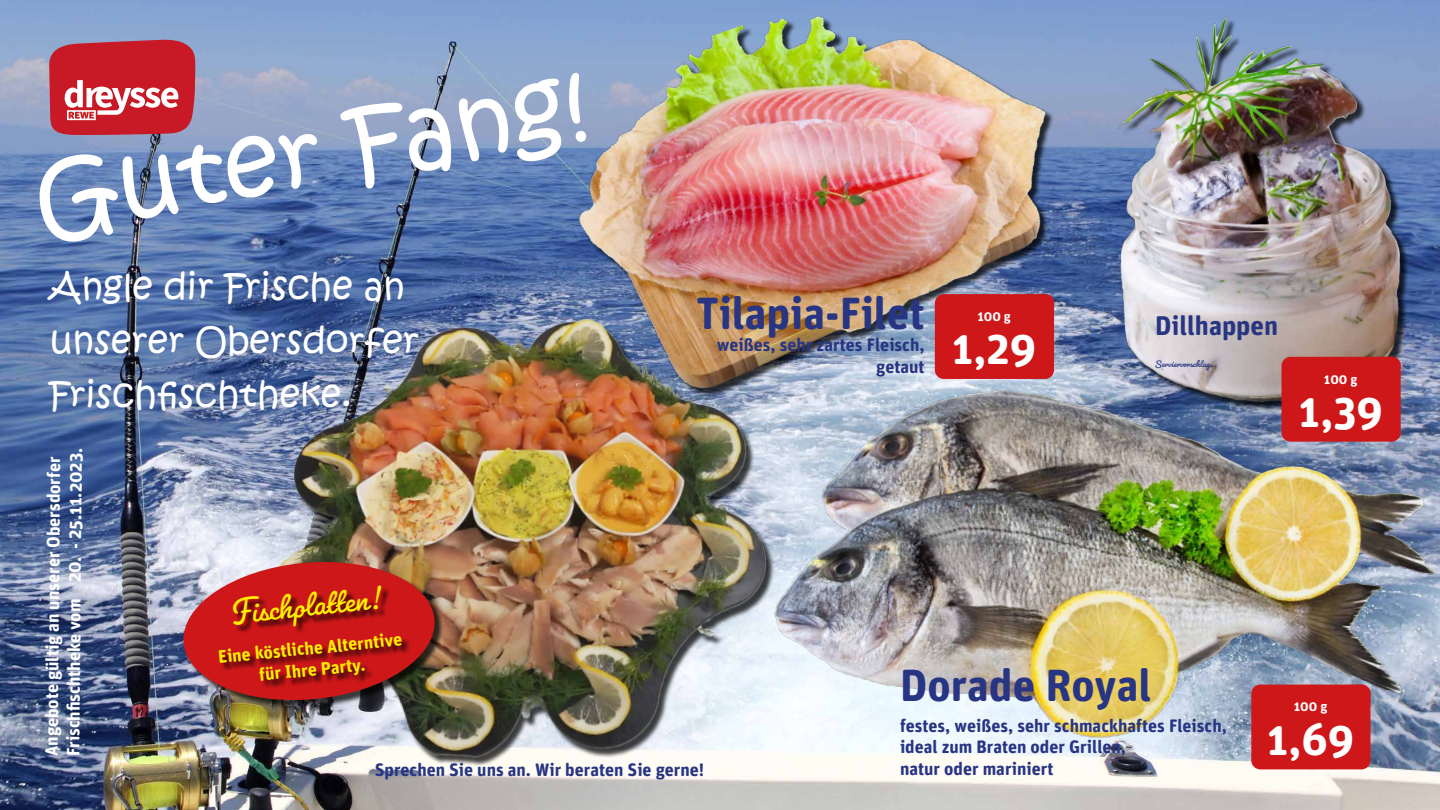
<style>
.page{position:relative;width:1440px;height:810px;background:#fff}
.page>*{position:absolute;margin:0;border:0;box-sizing:border-box;transform-origin:0 0}
.t1{font:97.5px "Kristen ITC";color:#fff}
.t2{font:700 45px "Unit Rounded OT";color:#283583}
.t3{font:700 45px "Unit Rounded OT";color:#fff}
.t4{font:36px/54px "Kristen ITC";letter-spacing:.005em;color:#fff}
.t5{font:36px "Pacifico";color:#ffed00}
.t6{font:700 27px "Unit Rounded OT";color:#283583}
.t7{font:700 18px/21.6px "Unit Rounded OT";color:#283583;text-align:right}
.t8{font:700 18px/21.5px "Unit Rounded OT";letter-spacing:-.01em;color:#fff}
.t9{font:700 18px/21.6px "Unit Rounded OT";color:#ffed00;text-align:center}
.t10{font:700 13.5px "Unit Rounded OT";color:#fff}
.t11{font:10.5px "Pacifico";color:#283583}
</style>
<div class="page">
<img style="left:0;top:0;width:1440px;height:810px">
<svg style="left:49px;top:40px;width:146px;height:95px"></svg>
<img style="left:240px;top:279px;width:480px;height:510px">
<div style="left:185px;top:563px;width:259px;height:146px;background:#000;opacity:.75"></div>
<img style="left:180px;top:556px;width:258px;height:150px">
<div style="left:220px;top:587px;width:191px;height:103px;background:#000;opacity:.75"></div>
<img style="left:484px;top:0;width:614px;height:454px">
<div style="left:934px;top:294px;width:126px;height:86px;background:#cd1719"></div>
<img style="left:1098px;top:0;width:342px;height:345px">
<img style="left:720px;top:345px;width:720px;height:451px">
<div style="left:1250px;top:685px;width:126px;height:86px;background:#000;opacity:.75"></div>
<h1 class="t1" style="left:26px;top:138px;width:560px;rotate:-10deg">Guter Fang!</h1>
<h3 class="t4" style="left:50px;top:260px;width:371px">Angle dir Frische an unserer Obersdorfer<br>Frischfischtheke.</h3>
<h2 class="t2" style="left:696px;top:286px;width:230px">Tilapia-Filet</h2>
<p class="t7" style="left:717px;top:334px;width:209px">weißes, sehr zartes Fleisch, getaut</p>
<p class="t10" style="left:977px;top:308px;width:35px">100 g</p>
<h2 class="t3" style="left:952px;top:321px;width:86px">1,29</h2>
<h3 class="t6" style="left:1155px;top:309px;width:125px">Dillhappen</h3>
<p class="t11" style="left:1155px;top:358px;width:56px">Serviervorschlag</p>
<p class="t10" style="left:1324px;top:371px;width:35px">100 g</p>
<h2 class="t3" style="left:1299px;top:384px;width:86px">1,39</h2>
<p class="t8" style="left:42px;top:756px;width:310px;rotate:-90deg">Angebote gültig an unserer Obersdorfer<br>Frischfischtheke vom 20. - 25.11.2023.</p>
<h3 class="t5" style="left:230px;top:591px;width:149px;rotate:-6deg">Fischplatten!</h3>
<p class="t9" style="left:217px;top:647px;width:186px;rotate:-6deg">Eine köstliche Alterntive für Ihre Party.</p>
<p class="t7" style="left:375px;top:759px;width:331px">Sprechen Sie uns an. Wir beraten Sie gerne!</p>
<h2 class="t2" style="left:900px;top:658px;width:253px">Dorade Royal</h2>
<p class="t7" style="left:900px;top:714px;width:328px;text-align:left">festes, weißes, sehr schmackhaftes Fleisch, ideal zum Braten oder Grillen,<br>natur oder mariniert</p>
<p class="t10" style="left:1294px;top:698px;width:35px">100 g</p>
<h2 class="t3" style="left:1267px;top:712px;width:89px">1,69</h2>
</div>
